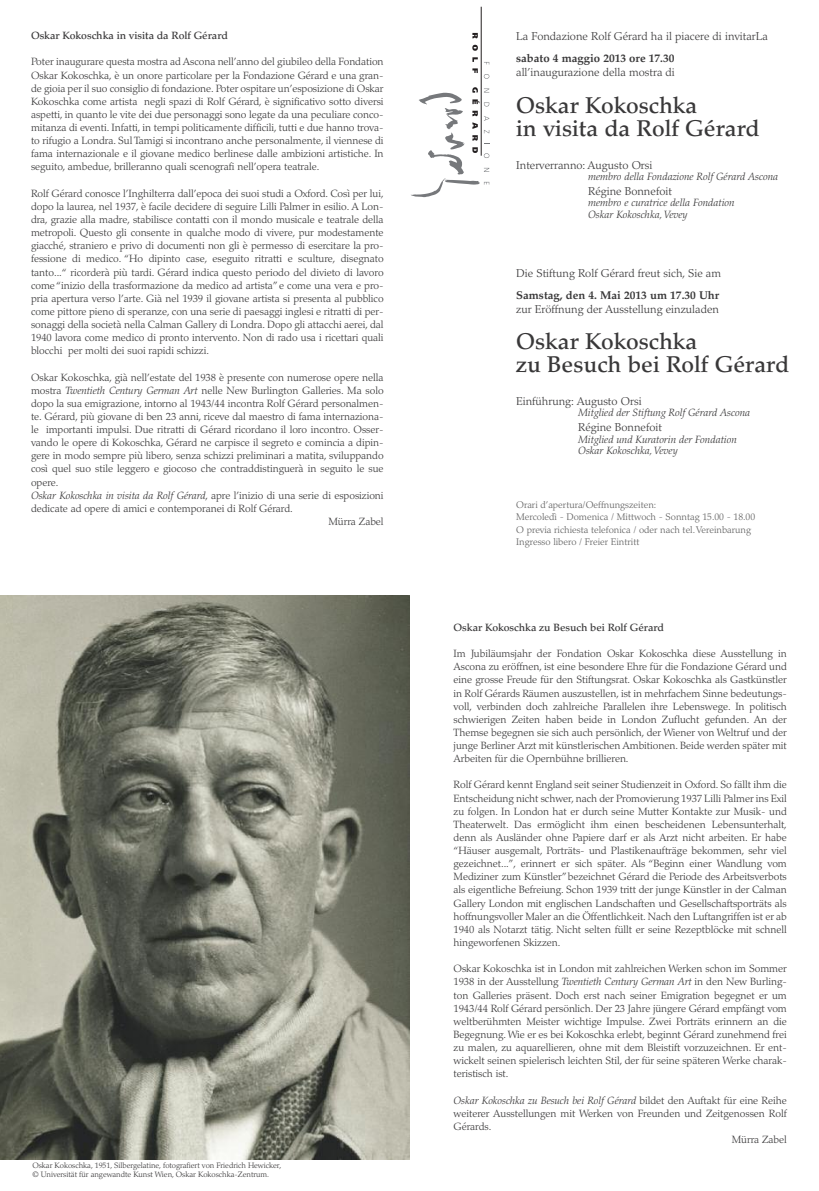
<style>
.page{position:relative;width:819px;height:1191px;background:#fff}
.page>*{position:absolute;margin:0;border:0;box-sizing:border-box;transform-origin:0 0}
.t1{font:500 22.75px/22.8px "Palatino";color:#393839}
.t2{font:300 11.38px "Palatino";color:#393839}
.t3{font:700 11.38px "Palatino";color:#393839}
.t4{font:300 10.5px/13.1px "Palatino";letter-spacing:-.005em;color:#393839;text-align:justify}
.t5{font:italic 300 10.5px/11.4px "Palatino";color:#393839}
.t6{font:500 10.5px "Palatino";letter-spacing:-.005em;color:#393839}
.t7{font:300 9.62px/12.2px "Palatino";color:#606060}
.t8{font:300 7.88px/9.5px "Palatino";letter-spacing:-.005em;color:#393839}
.s1{font-style:italic}
.s2{font-style:normal}
</style>
<div class="page">
<svg style="left:472px;top:33px;width:6px;height:5px"></svg>
<svg style="left:472px;top:45px;width:6px;height:6px"></svg>
<svg style="left:472px;top:57px;width:6px;height:5px"></svg>
<svg style="left:472px;top:68px;width:6px;height:5px"></svg>
<svg style="left:484px;top:74px;width:5px;height:5px"></svg>
<svg style="left:411px;top:87px;width:78px;height:110px"></svg>
<hr style="left:481px;top:7px;width:1px;height:149px;background:#231f20">
<img style="left:0;top:595px;width:409px;height:564px">
<p class="t6" style="left:31px;top:31px;width:198px">Oskar Kokoschka in visita da Rolf Gérard</p>
<p class="t4" style="left:31px;top:56px;width:354px">Poter inaugurare questa mostra ad Ascona nell’anno del giubileo della Fondation Oskar Kokoschka, è un onore particolare per la Fondazione Gérard e una gran&shy;de gioia per il suo consiglio di fondazione. Poter ospitare un’esposizione di Oskar Kokoschka come artista negli spazi di Rolf Gérard, è significativo sotto diversi aspetti, in quanto le vite dei due personaggi sono legate da una peculiare conco&shy;mitanza di eventi. Infatti, in tempi politicamente difficili, tutti e due hanno trova&shy;to rifugio a Londra. Sul Tamigi si incontrano anche personalmente, il viennese di fama internazionale e il giovane medico berlinese dalle ambizioni artistiche. In seguito, ambedue, brilleranno quali scenografi nell’opera teatrale.</p>
<p class="t4" style="left:31px;top:188px;width:354px">Rolf Gérard conosce l’Inghilterra dall’epoca dei suoi studi a Oxford. Così per lui, dopo la laurea, nel 1937, è facile decidere di seguire Lilli Palmer in esilio. A Lon&shy;dra, grazie alla madre, stabilisce contatti con il mondo musicale e teatrale della metropoli. Questo gli consente in qualche modo di vivere, pur modestamente giacché, straniero e privo di documenti non gli è permesso di esercitare la pro&shy;fessione di medico. “Ho dipinto case, eseguito ritratti e sculture, disegnato tanto...“ ricorderà più tardi. Gérard indica questo periodo del divieto di lavoro come“inizio della trasformazione da medico ad artista”e come una vera e pro&shy;pria apertura verso l’arte. Già nel 1939 il giovane artista si presenta al pubblico come pittore pieno di speranze, con una serie di paesaggi inglesi e ritratti di per&shy;sonaggi della società nella Calman Gallery di Londra. Dopo gli attacchi aerei, dal 1940 lavora come medico di pronto intervento. Non di rado usa i ricettari quali blocchi per molti dei suoi rapidi schizzi.</p>
<p class="t4" style="left:31px;top:371px;width:354px">Oskar Kokoschka, già nell’estate del 1938 è presente con numerose opere nella</p>
<p class="t4" style="left:31px;top:385px;width:354px">mostra <span class="s1">Twentieth Century German Art</span> nelle New Burlington Galleries. Ma solo</p>
<p class="t4" style="left:31px;top:398px;width:354px">dopo la sua emigrazione, intorno al 1943/44 incontra Rolf Gérard personalmen-</p>
<p class="t4" style="left:31px;top:411px;width:354px">te. Gérard, più giovane di ben 23 anni, riceve dal maestro di fama internaziona-</p>
<p class="t4" style="left:31px;top:424px;width:354px">le importanti impulsi. Due ritratti di Gérard ricordano il loro incontro. Osser-</p>
<p class="t4" style="left:31px;top:437px;width:354px">vando le opere di Kokoschka, Gérard ne carpisce il segreto e comincia a dipin-</p>
<p class="t4" style="left:31px;top:450px;width:354px">gere in modo sempre più libero, senza schizzi preliminari a matita, sviluppando</p>
<p class="t4" style="left:31px;top:463px;width:354px">così quel suo stile leggero e giocoso che contraddistinguerà in seguito le sue</p>
<p class="t4" style="left:31px;top:476px;width:29px">opere.</p>
<p class="t4" style="left:31px;top:490px;width:354px"><span class="s1">Oskar Kokoschka in visita da Rolf Gérard</span>, apre l’inizio di una serie di esposizioni</p>
<p class="t4" style="left:31px;top:503px;width:263px">dedicate ad opere di amici e contemporanei di Rolf Gérard.</p>
<p class="t4" style="left:328px;top:516px;width:57px">Mürra Zabel</p>
<p class="t8" style="left:32px;top:1161px;width:250px">Oskar Kokoschka, 1951, Silbergelatine, fotografiert von Friedrich Hewicker, © Universität für angewandte Kunst Wien, Oskar Kokoschka-Zentrum.</p>
<p class="t2" style="left:516px;top:32px;width:253px">La Fondazione Rolf Gérard ha il piacere di invitarLa</p>
<p class="t3" style="left:516px;top:54px;width:160px">sabato 4 maggio 2013 ore 17.30</p>
<p class="t2" style="left:516px;top:68px;width:160px">all’inaugurazione della mostra di</p>
<h1 class="t1" style="left:516px;top:96px;width:245px">Oskar Kokoschka<br>in visita da Rolf Gérard</h1>
<p class="t2" style="left:516px;top:160px;width:138px">Interverranno: Augusto Orsi</p>
<p class="t5" style="left:588px;top:172px;width:191px">membro della Fondazione Rolf Gérard Ascona</p>
<p class="t2" style="left:588px;top:187px;width:85px">Régine Bonnefoit</p>
<p class="t5" style="left:588px;top:198px;width:148px">membro e curatrice della Fondation<br>Oskar Kokoschka,Vevey</p>
<p class="t2" style="left:516px;top:268px;width:206px">Die Stiftung Rolf Gérard freut sich, Sie am</p>
<p class="t3" style="left:516px;top:291px;width:204px">Samstag, den 4. Mai 2013 um 17.30 Uhr</p>
<p class="t2" style="left:516px;top:305px;width:204px">zur Eröffnung der Ausstellung einzuladen</p>
<h1 class="t1" style="left:516px;top:332px;width:274px">Oskar Kokoschka<br>zu Besuch bei Rolf Gérard</h1>
<p class="t2" style="left:516px;top:396px;width:127px">Einführung: Augusto Orsi</p>
<p class="t5" style="left:578px;top:408px;width:173px">Mitglied der Stiftung Rolf Gérard Ascona</p>
<p class="t2" style="left:578px;top:423px;width:85px">Régine Bonnefoit</p>
<p class="t5" style="left:578px;top:434px;width:160px">Mitglied und Kuratorin der Fondation<br>Oskar Kokoschka,Vevey</p>
<p class="t7" style="left:516px;top:500px;width:240px">Orari d’apertura/Oeffnungszeiten:<br>Mercoledì - Domenica / Mittwoch - Sonntag 15.00 - 18.00<br>O previa richiesta telefonica / oder nach tel.Vereinbarung Ingresso libero / Freier Eintritt</p>
<p class="t6" style="left:453px;top:623px;width:212px">Oskar Kokoschka zu Besuch bei Rolf Gérard</p>
<p class="t4" style="left:453px;top:648px;width:335px">Im Jubiläumsjahr der Fondation Oskar Kokoschka diese Ausstellung in Ascona zu eröffnen, ist eine besondere Ehre für die Fondazione Gérard und eine grosse Freude für den Stiftungsrat. Oskar Kokoschka als Gastkünstler in Rolf Gérards Räumen auszustellen, ist in mehrfachem Sinne bedeutungs&shy;voll, verbinden doch zahlreiche Parallelen ihre Lebenswege. In politisch schwierigen Zeiten haben beide in London Zuflucht gefunden. An der Themse begegnen sie sich auch persönlich, der Wiener von Weltruf und der junge Berliner Arzt mit künstlerischen Ambitionen. Beide werden später mit Arbeiten für die Opernbühne brillieren.</p>
<p class="t4" style="left:453px;top:779px;width:335px">Rolf Gérard kennt England seit seiner Studienzeit in Oxford. So fällt ihm die Entscheidung nicht schwer, nach der Promovierung 1937 Lilli Palmer ins Exil zu folgen. In London hat er durch seine Mutter Kontakte zur Musik- und Theaterwelt. Das ermöglicht ihm einen bescheidenen Lebensunterhalt, denn als Ausländer ohne Papiere darf er als Arzt nicht arbeiten. Er habe “Häuser ausgemalt, Porträts- und Plastikenaufträge bekommen, sehr viel gezeichnet...”, erinnert er sich später. Als “Beginn einer Wandlung vom Mediziner zum Künstler”bezeichnet Gérard die Periode des Arbeitsverbots als eigentliche Befreiung. Schon 1939 tritt der junge Künstler in der Calman Gallery London mit englischen Landschaften und Gesellschaftsporträts als hoffnungsvoller Maler an die Öffentlichkeit. Nach den Luftangriffen ist er ab 1940 als Notarzt tätig. Nicht selten füllt er seine Rezeptblöcke mit schnell hingeworfenen Skizzen.</p>
<p class="t4" style="left:453px;top:963px;width:335px">Oskar Kokoschka ist in London mit zahlreichen Werken schon im Sommer 1938 in der Ausstellung <span class="s1">Twentieth Century German Art</span> in den New Burling&shy;ton Galleries präsent. Doch erst nach seiner Emigration begegnet er um 1943/44 Rolf Gérard persönlich. Der 23 Jahre jüngere Gérard empfängt vom weltberühmten Meister wichtige Impulse. Zwei Porträts erinnern an die Begegnung. Wie er es bei Kokoschka erlebt, beginnt Gérard zunehmend frei zu malen, zu aquarellieren, ohne mit dem Bleistift vorzuzeichnen. Er ent&shy;wickelt seinen spielerisch leichten Stil, der für seine späteren Werke charak&shy;teristisch ist.</p>
<p class="t5" style="left:453px;top:1095px;width:335px">Oskar Kokoschka zu Besuch bei Rolf Gérard <span class="s2">bildet den Auftakt für eine Reihe</span></p>
<p class="t4" style="left:453px;top:1107px;width:335px">weiterer Ausstellungen mit Werken von Freunden und Zeitgenossen Rolf</p>
<p class="t4" style="left:453px;top:1120px;width:39px">Gérards.</p>
<p class="t4" style="left:731px;top:1134px;width:57px">Mürra Zabel</p>
</div>
